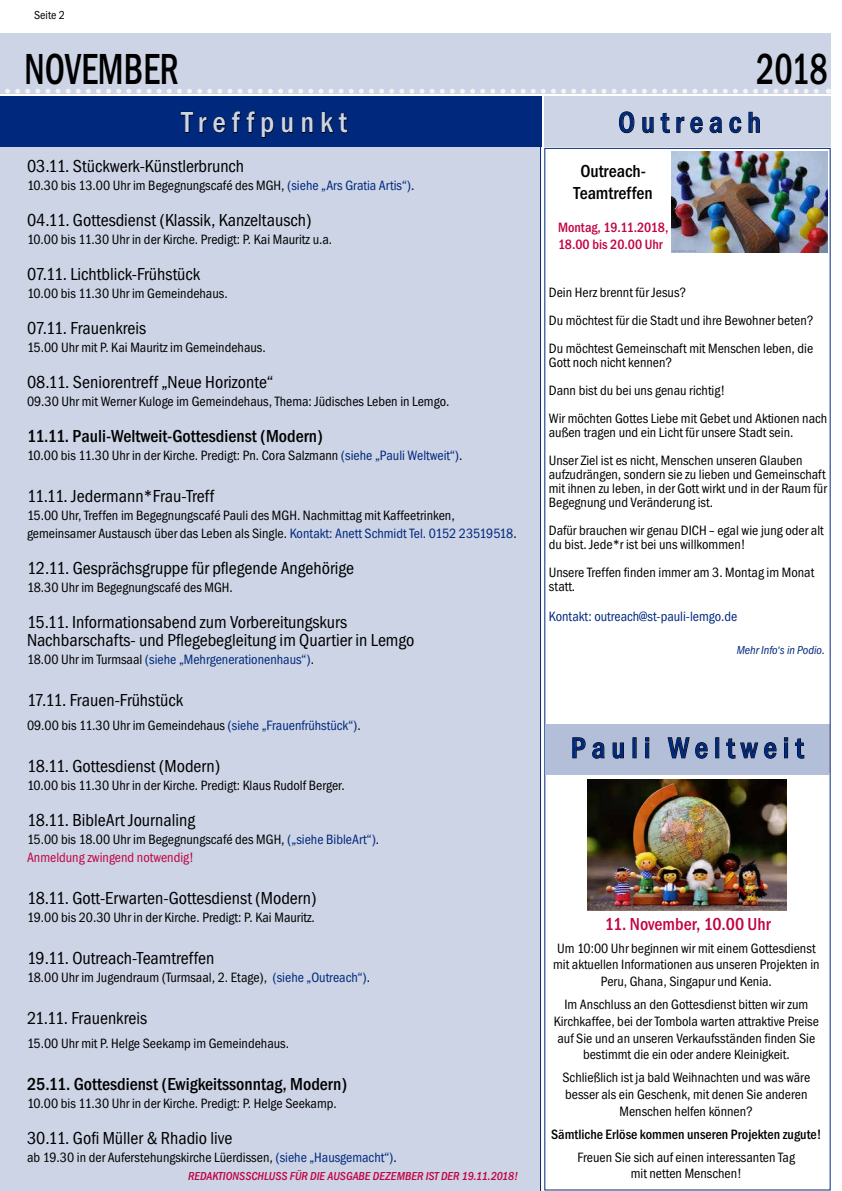
<style>
.page{position:relative;width:842px;height:1191px;background:#fff}
.page>*{position:absolute;margin:0;border:0;box-sizing:border-box;transform-origin:0 0}
.t1{font:600 45px "Paulin";color:#000;scale:.8 1}
.t2{font:600 30px "Paulin";letter-spacing:.2em;color:#00287c}
.t3{font:600 30px "Paulin";letter-spacing:.2em;color:#ccd4e5}
.t4{font:18px/18px "Paulin";color:#000}
.t5{font:600 18px/21.6px "Paulin";color:#000;text-align:center}
.t6{font:600 18px "Paulin";color:#c20344}
.t7{font:14px/16.8px "Paulin";color:#000}
.t8{font:14px "Paulin";color:#00287c}
.t9{font:600 14px "Paulin";color:#000}
.t10{font:600 14px/16.8px "Paulin";color:#c20344}
.t11{font:italic 600 12px "Paulin";color:#c20344}
.t12{font:italic 12px "Paulin";color:#00287c}
.t13{font:12px "Paulin";color:#000}
.s1{color:#00287c}
.s2{color:#000}
.s3{color:#c20344}
</style>
<div class="page">
<div style="left:544px;top:96px;width:287px;height:50px;background:#ccd4e5"></div>
<div style="left:0;top:147px;width:541px;height:1044px;background:#ccd4e5"></div>
<div style="left:0;top:96px;width:541px;height:51px;background:#00287c"></div>
<svg style="left:180px;top:111px;width:94px;height:27px"></svg>
<svg style="left:281px;top:117px;width:13px;height:17px"></svg>
<svg style="left:301px;top:116px;width:12px;height:17px"></svg>
<svg style="left:321px;top:111px;width:27px;height:23px"></svg>
<div style="left:0;top:33px;width:831px;height:60px;background:#ccd4e5"></div>
<svg style="left:0;top:89px;width:829px;height:5px"></svg>
<svg style="left:619px;top:111px;width:16px;height:23px"></svg>
<svg style="left:642px;top:117px;width:12px;height:17px"></svg>
<svg style="left:660px;top:112px;width:10px;height:22px"></svg>
<svg style="left:676px;top:116px;width:27px;height:18px"></svg>
<svg style="left:709px;top:116px;width:13px;height:18px"></svg>
<svg style="left:729px;top:116px;width:13px;height:18px"></svg>
<svg style="left:748px;top:111px;width:12px;height:22px"></svg>
<div style="left:545px;top:724px;width:284px;height:51px;background:#b3bed8"></div>
<svg style="left:572px;top:737px;width:14px;height:22px"></svg>
<svg style="left:592px;top:742px;width:13px;height:17px"></svg>
<svg style="left:612px;top:742px;width:12px;height:17px"></svg>
<svg style="left:645px;top:737px;width:5px;height:22px"></svg>
<svg style="left:667px;top:737px;width:41px;height:22px"></svg>
<div style="left:715px;top:737px;width:4px;height:21px;border:1px solid #000"></div>
<svg style="left:726px;top:738px;width:51px;height:21px"></svg>
<svg style="left:784px;top:737px;width:21px;height:22px"></svg>
<img style="left:672px;top:151px;width:156px;height:101px">
<img style="left:588px;top:779px;width:199px;height:131px">
<p class="t13" style="left:34px;top:8px;width:32px">Seite 2</p>
<h1 class="t1" style="left:25px;top:44px;width:194px">NOVEMBER</h1>
<h1 class="t1" style="left:756px;top:44px;width:91px">2018</h1>
<h2 class="t2" style="left:618px;top:105px;width:144px">Outreach</h2>
<h2 class="t3" style="left:182px;top:105px;width:167px">Treffpunkt</h2>
<p class="t4" style="left:27px;top:157px;width:219px">03.11. Stückwerk-Künstlerbrunch</p>
<p class="t7" style="left:27px;top:177px;width:389px">10.30 bis 13.00 Uhr im Begegnungscafé des MGH, <span class="s1">(siehe „Ars Gratia Artis“)</span>.</p>
<p class="t4" style="left:27px;top:211px;width:286px">04.11. Gottesdienst (Klassik, Kanzeltausch)</p>
<p class="t7" style="left:27px;top:231px;width:307px">10.00 bis 11.30 Uhr in der Kirche. Predigt: P. Kai Mauritz u.a.</p>
<p class="t4" style="left:27px;top:265px;width:175px">07.11. Lichtblick-Frühstück</p>
<p class="t7" style="left:27px;top:285px;width:202px">10.00 bis 11.30 Uhr im Gemeindehaus.</p>
<p class="t4" style="left:27px;top:319px;width:121px">07.11. Frauenkreis</p>
<p class="t7" style="left:27px;top:339px;width:240px">15.00 Uhr mit P. Kai Mauritz im Gemeindehaus.</p>
<p class="t4" style="left:27px;top:373px;width:248px">08.11. Seniorentreff „Neue Horizonte“</p>
<p class="t7" style="left:27px;top:393px;width:424px">09.30 Uhr mit Werner Kuloge im Gemeindehaus, Thema: Jüdisches Leben in Lemgo.</p>
<p class="t5" style="left:27px;top:425px;width:297px">11.11. Pauli-Weltweit-Gottesdienst (Modern)</p>
<p class="t7" style="left:27px;top:447px;width:437px">10.00 bis 11.30 Uhr in der Kirche. Predigt: Pn. Cora Salzmann <span class="s1">(siehe „Pauli Weltweit“)</span>.</p>
<p class="t4" style="left:27px;top:487px;width:189px">11.11. Jedermann*Frau-Treff</p>
<p class="t7" style="left:27px;top:506px;width:491px;line-height:18px">15.00 Uhr, Treffen im Begegnungscafé Pauli des MGH. Nachmittag mit Kaffeetrinken, gemeinsamer Austausch über das Leben als Single. <span class="s1">Kontakt: Anett Schmidt Tel. 0152 23519518</span>.</p>
<p class="t4" style="left:27px;top:559px;width:329px">12.11. Gesprächsgruppe für pflegende Angehörige</p>
<p class="t7" style="left:27px;top:579px;width:207px">18.30 Uhr im Begegnungscafé des MGH.</p>
<p class="t4" style="left:27px;top:613px;width:389px">15.11. Informationsabend zum Vorbereitungskurs<br>Nachbarschafts- und Pflegebegleitung im Quartier in Lemgo</p>
<p class="t8" style="left:27px;top:651px;width:288px"><span class="s2">18.00 Uhr im Turmsaal</span> (siehe „Mehrgenerationenhaus“)<span class="s2">.</span></p>
<p class="t4" style="left:27px;top:691px;width:158px">17.11. Frauen-Frühstück</p>
<p class="t7" style="left:27px;top:717px;width:335px">09.00 bis 11.30 Uhr im Gemeindehaus <span class="s1">(siehe „Frauenfrühstück“)</span>.</p>
<p class="t4" style="left:27px;top:757px;width:195px">18.11. Gottesdienst (Modern)</p>
<p class="t7" style="left:27px;top:777px;width:319px">10.00 bis 11.30 Uhr in der Kirche. Predigt: Klaus Rudolf Berger.</p>
<p class="t4" style="left:27px;top:811px;width:169px">18.11. BibleArt Journaling</p>
<p class="t7" style="left:27px;top:830px;width:354px;line-height:18px">15.00 bis 18.00 Uhr im Begegnungscafé des MGH, <span class="s1">(„siehe BibleArt“)</span>.<br><span class="s3">Anmeldung zwingend notwendig!</span></p>
<p class="t4" style="left:27px;top:889px;width:291px">18.11. Gott-Erwarten-Gottesdienst (Modern)</p>
<p class="t7" style="left:27px;top:909px;width:289px">19.00 bis 20.30 Uhr in der Kirche. Predigt: P. Kai Mauritz.</p>
<p class="t4" style="left:27px;top:949px;width:189px">19.11. Outreach-Teamtreffen</p>
<p class="t7" style="left:27px;top:969px;width:345px">18.00 Uhr im Jugendraum (Turmsaal, 2. Etage), <span class="s1">(siehe „Outreach“)</span>.</p>
<p class="t4" style="left:27px;top:1009px;width:122px">21.11. Frauenkreis</p>
<p class="t7" style="left:27px;top:1035px;width:264px">15.00 Uhr mit P. Helge Seekamp im Gemeindehaus.</p>
<p class="t5" style="left:27px;top:1073px;width:322px">25.11. Gottesdienst (Ewigkeitssonntag, Modern)</p>
<p class="t7" style="left:27px;top:1095px;width:311px">10.00 bis 11.30 Uhr in der Kirche. Predigt: P. Helge Seekamp.</p>
<p class="t4" style="left:27px;top:1129px;width:207px">30.11. Gofi Müller &amp; Rhadio live</p>
<p class="t7" style="left:27px;top:1149px;width:371px">ab 19.30 in der Auferstehungskirche Lüerdissen, <span class="s1">(siehe „Hausgemacht“)</span>.</p>
<p class="t11" style="left:188px;top:1169px;width:332px">REDAKTIONSSCHLUSS FÜR DIE AUSGABE DEZEMBER IST DER 19.11.2018!</p>
<p class="t5" style="left:574px;top:160px;width:81px">Outreach-<br>Teamtreffen</p>
<p class="t10" style="left:558px;top:219px;width:112px">Montag, 19.11.2018,<br>18.00 bis 20.00 Uhr</p>
<p class="t7" style="left:549px;top:279px;width:266px;line-height:28px">Dein Herz brennt für Jesus?<br>Du möchtest für die Stadt und ihre Bewohner beten?<br>Du möchtest Gemeinschaft mit Menschen leben, die</p>
<p class="t7" style="left:549px;top:349px;width:280px;line-height:28px">Gott noch nicht kennen?<br>Dann bist du bei uns genau richtig!<br>Wir möchten Gottes Liebe mit Gebet und Aktionen nach</p>
<p class="t7" style="left:549px;top:419px;width:255px;line-height:28px">außen tragen und ein Licht für unsere Stadt sein.<br>Unser Ziel ist es nicht, Menschen unseren Glauben</p>
<p class="t7" style="left:549px;top:468px;width:280px;line-height:14px;text-align:justify">aufzudrängen, sondern sie zu lieben und Gemeinschaft mit ihnen zu leben, in der Gott wirkt und in der Raum für Begegnung und Veränderung ist.</p>
<p class="t7" style="left:549px;top:524px;width:276px;line-height:14px">Dafür brauchen wir genau DICH – egal wie jung oder alt du bist. Jede*r ist bei uns willkommen!</p>
<p class="t7" style="left:549px;top:566px;width:267px;line-height:14px">Unsere Treffen finden immer am 3. Montag im Monat statt.</p>
<p class="t8" style="left:549px;top:609px;width:190px">Kontakt: outreach@st-pauli-lemgo.de</p>
<p class="t12" style="left:737px;top:643px;width:90px">Mehr Info‘s in Podio.</p>
<h2 class="t2" style="left:571px;top:731px;width:234px">Pauli Weltweit</h2>
<p class="t6" style="left:605px;top:913px;width:167px">11. November, 10.00 Uhr</p>
<p class="t7" style="left:553px;top:939px;width:268px;text-align:center">Um 10:00 Uhr beginnen wir mit einem Gottesdienst mit aktuellen Informationen aus unseren Projekten in<br>Peru, Ghana, Singapur und Kenia.</p>
<p class="t7" style="left:554px;top:996px;width:267px;text-align:center">Im Anschluss an den Gottesdienst bitten wir zum Kirchkaffee, bei der Tombola warten attraktive Preise auf Sie und an unseren Verkaufsständen finden Sie bestimmt die ein oder andere Kleinigkeit.</p>
<p class="t7" style="left:562px;top:1069px;width:249px;text-align:center">Schließlich ist ja bald Weihnachten und was wäre besser als ein Geschenk, mit denen Sie anderen<br>Menschen helfen können?</p>
<p class="t9" style="left:551px;top:1126px;width:272px">Sämtliche Erlöse kommen unseren Projekten zugute!</p>
<p class="t7" style="left:578px;top:1148px;width:219px;text-align:center">Freuen Sie sich auf einen interessanten Tag mit netten Menschen!</p>
</div>
